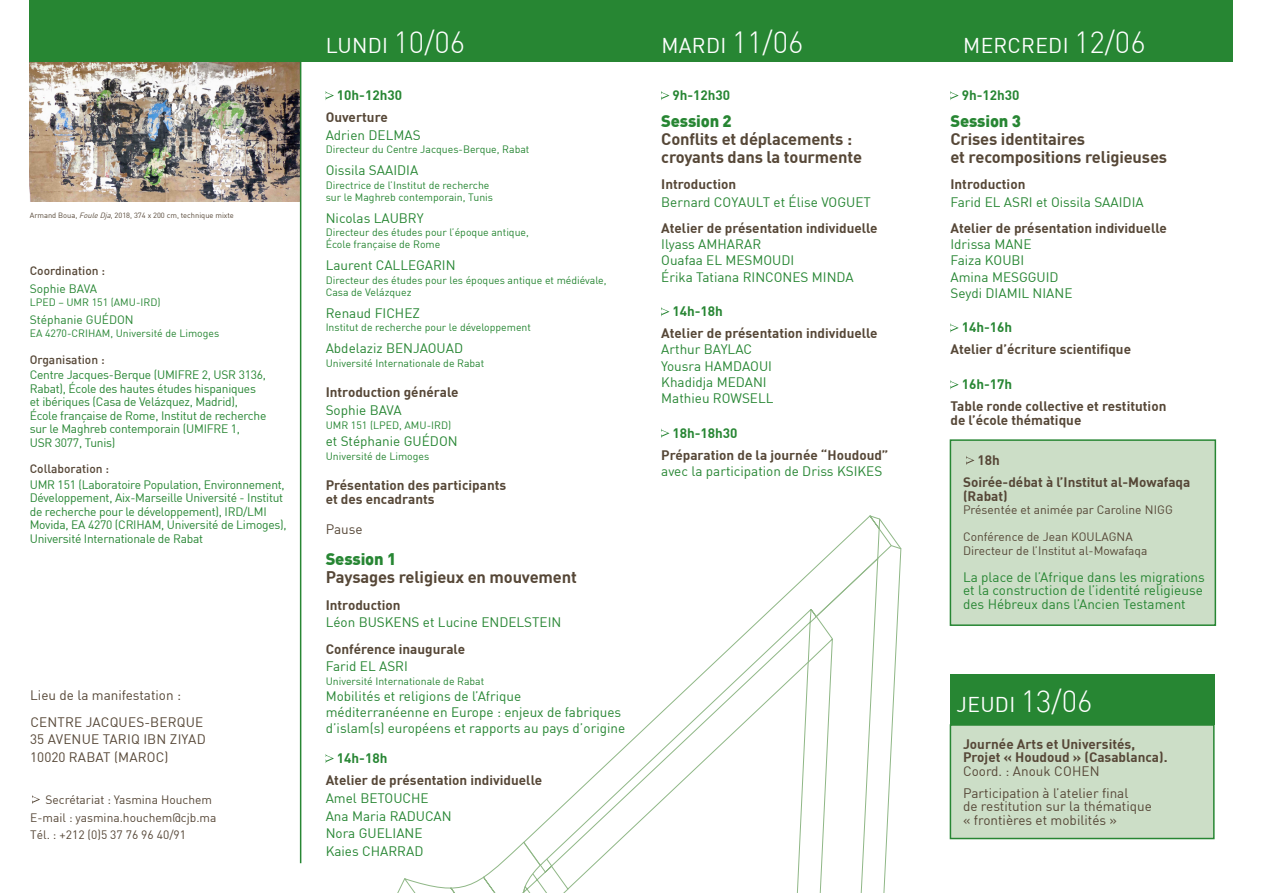
<style>
.page{position:relative;width:1263px;height:893px;background:#fff}
.page>*{position:absolute;margin:0;border:0;box-sizing:border-box;transform-origin:0 0}
.Día{font:21px "DIN";letter-spacing:.015em;color:#fff}
.Nombre{font:700 16.5px/18px "DIN";letter-spacing:-.01em;color:#564737}
.Nombre-2{font:13.5px/16.2px "DIN";color:#278633}
.Nombre-3{font:700 13.5px/13.5px "DIN";color:#564737}
.Nombre-4{font:13.5px/13.5px "DIN";color:#564737}
.Fecha{font:13.5px "DIN";letter-spacing:.015em;color:#564737}
.Hora{font:700 13.5px "DIN";color:#278633}
.t1{font:12px/13.5px "DIN";letter-spacing:-.02em;color:#278633}
.Nombre-5{font:12px/13.5px "DIN";color:#564737}
.t2{font:500 12px "DIN";color:#564737}
.t3{font:12px "DIN";color:#278633}
.Nombre-6{font:10.5px "DIN";color:#278633}
.Pie_de_foto{font:7.5px "DIN";color:#564737}
.s1{font-style:italic}
.s2{font-weight:300;font-size:30px}
.s3{font-weight:900;color:#278633}
.s4{font-weight:400}
</style>
<div class="page">
<img style="left:30px;top:62px;width:270px;height:140px">
<div style="left:30px;top:0;width:1203px;height:62px;background:#278633"></div>
<div style="left:950px;top:675px;width:264px;height:50px;background:#278633"></div>
<div style="left:950px;top:439px;width:266px;height:187px;background:#ccdec7;border:2px solid #278633"></div>
<div style="left:950px;top:724px;width:264px;height:115px;background:#ccdec7;border:2px solid #278633"></div>
<svg style="left:326px;top:92px;width:8px;height:8px"></svg>
<svg style="left:326px;top:754px;width:8px;height:9px"></svg>
<svg style="left:950px;top:91px;width:8px;height:9px"></svg>
<svg style="left:950px;top:323px;width:8px;height:9px"></svg>
<svg style="left:950px;top:380px;width:8px;height:9px"></svg>
<svg style="left:966px;top:456px;width:8px;height:9px"></svg>
<hr style="left:300px;top:45px;width:1px;height:818px;background:#278633">
<svg style="left:32px;top:795px;width:8px;height:9px"></svg>
<svg style="left:397px;top:515px;width:481px;height:378px"></svg>
<svg style="left:817px;top:518px;width:85px;height:375px"></svg>
<svg style="left:523px;top:858px;width:46px;height:35px"></svg>
<p class="Pie_de_foto" style="left:30px;top:211px;width:206px">Armand Boua, <span class="s1">Foule Dja</span>, 2018, 374 x 200 cm, technique mixte</p>
<p class="t2" style="left:30px;top:263px;width:77px">Coordination :</p>
<p class="t3" style="left:30px;top:281px;width:69px">Sophie BAVA</p>
<p class="Nombre-6" style="left:30px;top:296px;width:132px">LPED – UMR 151 (AMU-IRD)</p>
<p class="t3" style="left:30px;top:312px;width:105px">Stéphanie GUÉDON</p>
<p class="Nombre-6" style="left:30px;top:327px;width:191px">EA 4270-CRIHAM, Université de Limoges</p>
<p class="t2" style="left:30px;top:352px;width:76px">Organisation :</p>
<p class="t1" style="left:30px;top:368px;width:238px">Centre Jacques-Berque (UMIFRE 2, USR 3136, Rabat), École des hautes études hispaniques et ibériques (Casa de Velázquez, Madrid), École française de Rome, Institut de recherche sur le Maghreb contemporain (UMIFRE 1,<br>USR 3077, Tunis)</p>
<p class="t2" style="left:30px;top:461px;width:81px">Collaboration :</p>
<p class="t1" style="left:30px;top:477px;width:258px">UMR 151 (Laboratoire Population, Environnement, Développement, Aix-Marseille Université - Institut de recherche pour le développement), IRD/LMI Movida, EA 4270 (CRIHAM, Université de Limoges), Université Internationale de Rabat</p>
<p class="Fecha" style="left:30px;top:687px;width:152px">Lieu de la manifestation :</p>
<p class="Fecha" style="left:30px;top:713px;width:174px">CENTRE JACQUES-BERQUE</p>
<p class="Fecha" style="left:30px;top:731px;width:177px">35 AVENUE TARIQ IBN ZIYAD</p>
<p class="Fecha" style="left:30px;top:749px;width:140px">10020 RABAT (MAROC)</p>
<p class="Nombre-5" style="left:45px;top:792px;width:168px">Secrétariat : Yasmina Houchem</p>
<p class="Nombre-5" style="left:30px;top:810px;width:188px">E-mail : yasmina.houchem@cjb.ma</p>
<p class="Nombre-5" style="left:30px;top:828px;width:157px">Tél. : +212 (0)5 37 76 96 40/91</p>
<p class="Día" style="left:326px;top:32px;width:141px">LUNDI <span class="s2">10/06</span></p>
<p class="Hora" style="left:337px;top:86px;width:67px">10h-12h30</p>
<p class="Nombre-3" style="left:326px;top:110px;width:64px">Ouverture</p>
<p class="Nombre-2" style="left:326px;top:127px;width:96px">Adrien DELMAS</p>
<p class="Nombre-6" style="left:326px;top:143px;width:205px">Directeur du Centre Jacques-Berque, Rabat</p>
<p class="Nombre-2" style="left:326px;top:162px;width:94px">Oissila SAAIDIA</p>
<p class="Nombre-6" style="left:326px;top:179px;width:165px">Directrice de l’Institut de recherche</p>
<p class="Nombre-6" style="left:326px;top:191px;width:169px">sur le Maghreb contemporain, Tunis</p>
<p class="Nombre-2" style="left:326px;top:210px;width:100px">Nicolas LAUBRY</p>
<p class="Nombre-6" style="left:326px;top:226px;width:205px">Directeur des études pour l’époque antique,</p>
<p class="Nombre-6" style="left:326px;top:238px;width:116px">École française de Rome</p>
<p class="Nombre-2" style="left:326px;top:257px;width:131px">Laurent CALLEGARIN</p>
<p class="Nombre-6" style="left:326px;top:274px;width:282px">Directeur des études pour les époques antique et médiévale,</p>
<p class="Nombre-6" style="left:326px;top:286px;width:87px">Casa de Velázquez</p>
<p class="Nombre-2" style="left:326px;top:305px;width:96px">Renaud FICHEZ</p>
<p class="Nombre-6" style="left:326px;top:321px;width:207px">Institut de recherche pour le développement</p>
<p class="Nombre-2" style="left:326px;top:340px;width:139px">Abdelaziz BENJAOUAD</p>
<p class="Nombre-6" style="left:326px;top:357px;width:160px">Université Internationale de Rabat</p>
<p class="Nombre-3" style="left:326px;top:385px;width:134px">Introduction générale</p>
<p class="Nombre-2" style="left:326px;top:402px;width:77px">Sophie BAVA</p>
<p class="Nombre-6" style="left:326px;top:418px;width:127px">UMR 151 (LPED, AMU-IRD)</p>
<p class="Nombre-2" style="left:326px;top:433px;width:133px">et Stéphanie GUÉDON</p>
<p class="Nombre-6" style="left:326px;top:450px;width:105px">Université de Limoges</p>
<p class="Nombre-3" style="left:326px;top:478px;width:182px">Présentation des participants et des encadrants</p>
<p class="Nombre-4" style="left:326px;top:523px;width:38px">Pause</p>
<p class="Nombre" style="left:326px;top:550px;width:253px"><span class="s3">Session 1<br></span>Paysages religieux en mouvement</p>
<p class="Nombre-3" style="left:326px;top:597px;width:76px">Introduction</p>
<p class="Nombre-2" style="left:326px;top:614px;width:237px">Léon BUSKENS et Lucine ENDELSTEIN</p>
<p class="Nombre-3" style="left:326px;top:641px;width:141px">Conférence inaugurale</p>
<p class="Nombre-2" style="left:326px;top:658px;width:84px">Farid EL ASRI</p>
<p class="Nombre-6" style="left:326px;top:674px;width:160px">Université Internationale de Rabat</p>
<p class="Nombre-2" style="left:326px;top:688px;width:301px">Mobilités et religions de l’Afrique méditerranéenne en Europe : enjeux de fabriques d’islam(s) européens et rapports au pays d’origine</p>
<p class="Hora" style="left:337px;top:749px;width:52px">14h-18h</p>
<p class="Nombre-3" style="left:326px;top:773px;width:218px">Atelier de présentation individuelle</p>
<p class="Nombre-2" style="left:326px;top:790px;width:104px">Amel BETOUCHE</p>
<p class="Nombre-2" style="left:326px;top:807px;width:127px">Ana Maria RADUCAN</p>
<p class="Nombre-2" style="left:326px;top:825px;width:98px">Nora GUELIANE</p>
<p class="Nombre-2" style="left:326px;top:843px;width:99px">Kaies CHARRAD</p>
<p class="Día" style="left:661px;top:32px;width:144px">MARDI <span class="s2">11/06</span></p>
<p class="Día" style="left:963px;top:32px;width:184px">MERCREDI <span class="s2">12/06</span></p>
<p class="Hora" style="left:672px;top:86px;width:59px">9h-12h30</p>
<p class="Nombre" style="left:661px;top:111px;width:202px"><span class="s3">Session 2<br></span>Conflits et déplacements : croyants dans la tourmente</p>
<p class="Nombre-3" style="left:661px;top:177px;width:76px">Introduction</p>
<p class="Nombre-2" style="left:661px;top:193px;width:211px">Bernard COYAULT et Élise VOGUET</p>
<p class="Nombre-3" style="left:661px;top:221px;width:218px">Atelier de présentation individuelle</p>
<p class="Nombre-2" style="left:661px;top:236px;width:101px">Ilyass AMHARAR</p>
<p class="Nombre-2" style="left:661px;top:252px;width:135px">Ouafaa EL MESMOUDI</p>
<p class="Nombre-2" style="left:661px;top:268px;width:194px">Érika Tatiana RINCONES MINDA</p>
<p class="Hora" style="left:672px;top:303px;width:52px">14h-18h</p>
<p class="Nombre-3" style="left:661px;top:326px;width:218px">Atelier de présentation individuelle</p>
<p class="Nombre-2" style="left:661px;top:341px;width:92px">Arthur BAYLAC</p>
<p class="Nombre-2" style="left:661px;top:357px;width:112px">Yousra HAMDAOUI</p>
<p class="Nombre-2" style="left:661px;top:374px;width:107px">Khadidja MEDANI</p>
<p class="Nombre-2" style="left:661px;top:390px;width:114px">Mathieu ROWSELL</p>
<p class="Hora" style="left:672px;top:424px;width:67px">18h-18h30</p>
<p class="Nombre-3" style="left:661px;top:448px;width:229px">Préparation de la journée “Houdoud”</p>
<p class="Nombre-2" style="left:661px;top:463px;width:223px">avec la participation de Driss KSIKES</p>
<p class="Hora" style="left:962px;top:86px;width:59px">9h-12h30</p>
<p class="Nombre" style="left:950px;top:111px;width:218px"><span class="s3">Session 3<br></span>Crises identitaires<br>et recompositions religieuses</p>
<p class="Nombre-3" style="left:950px;top:177px;width:76px">Introduction</p>
<p class="Nombre-2" style="left:950px;top:193px;width:195px">Farid EL ASRI et Oissila SAAIDIA</p>
<p class="Nombre-3" style="left:950px;top:221px;width:218px">Atelier de présentation individuelle</p>
<p class="Nombre-2" style="left:950px;top:236px;width:83px">Idrissa MANE</p>
<p class="Nombre-2" style="left:950px;top:252px;width:75px">Faiza KOUBI</p>
<p class="Nombre-2" style="left:950px;top:268px;width:110px">Amina MESGGUID</p>
<p class="Nombre-2" style="left:950px;top:284px;width:124px">Seydi DIAMIL NIANE</p>
<p class="Hora" style="left:962px;top:319px;width:52px">14h-16h</p>
<p class="Nombre-3" style="left:950px;top:342px;width:182px">Atelier d’écriture scientifique</p>
<p class="Hora" style="left:962px;top:376px;width:52px">16h-17h</p>
<p class="Nombre-3" style="left:950px;top:399px;width:217px">Table ronde collective et restitution de l’école thématique</p>
<p class="Nombre-3" style="left:977px;top:453px;width:24px">18h</p>
<p class="Nombre-3" style="left:963px;top:475px;width:229px">Soirée-débat à l’Institut al-Mowafaqa (Rabat)</p>
<p class="Nombre-5" style="left:963px;top:503px;width:211px">Présentée et animée par Caroline NIGG</p>
<p class="Nombre-5" style="left:963px;top:530px;width:186px">Conférence de Jean KOULAGNA<br>Directeur de l’Institut al-Mowafaqa</p>
<p class="Nombre-2" style="left:963px;top:570px;width:243px;line-height:13.5px">La place de l’Afrique dans les migrations et la construction de l’identité religieuse des Hébreux dans l’Ancien Testament</p>
<p class="Día" style="left:957px;top:691px;width:137px">JEUDI <span class="s2">13/06</span></p>
<p class="Nombre-3" style="left:963px;top:737px;width:206px">Journée Arts et Universités,<br>Projet « Houdoud » (Casablanca).<br><span class="s4">Coord. : Anouk COHEN</span></p>
<p class="Nombre-4" style="left:963px;top:786px;width:190px">Participation à l’atelier final<br>de restitution sur la thématique « frontières et mobilités »</p>
</div>
